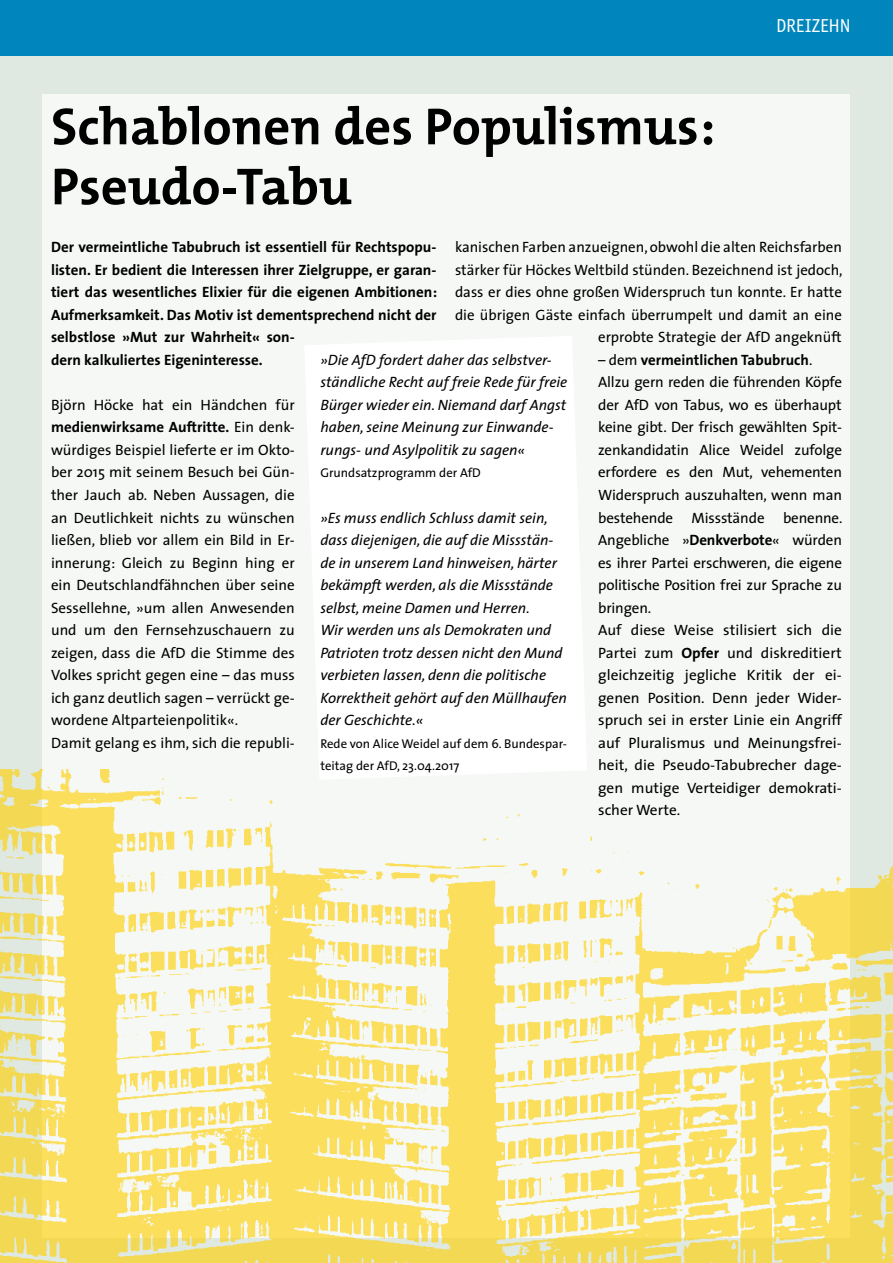
<style>
.page{position:relative;width:893px;height:1263px;background:#fff}
.page>*{position:absolute;margin:0;border:0;box-sizing:border-box;transform-origin:0 0}
.t1{font:700 52.5px/60px "The Mix";color:#000}
.t2{font:18.75px "Officina Sans ITC Pro";letter-spacing:-.005em;color:#fff}
.t3{font:15px/22.5px "The Sans";color:#000}
.t4{font:italic 15px/22.5px "The Sans";color:#000}
.t5{font:700 15px/22.5px "The Sans";color:#000}
.t6{font:12.75px/22.5px "The Sans";color:#000}
.s1{font-weight:700}
</style>
<div class="page">
<div style="left:0;top:20px;width:893px;height:1243px;background:#dfe9e1"></div>
<div style="left:43px;top:94px;width:807px;height:1143px;background:#f5f8f5"></div>
<div style="left:0;top:0;width:893px;height:55px;background:#0086bc"></div>
<img style="left:0;top:770px;width:893px;height:493px">
<p class="t2" style="left:776px;top:15px;width:76px">DREIZEHN</p>
<h1 class="t1" style="left:51px;top:95px;width:666px">Schablonen des Populismus:<br>Pseudo-Tabu</h1>
<p class="t5" style="left:51px;top:236px;width:388px">Der vermeintliche Tabubruch ist essentiell für Rechtspopu&shy;listen. Er bedient die Interessen ihrer Zielgruppe, er garan&shy;tiert das wesentliches Elixier für die eigenen Ambitionen:<br>Aufmerksamkeit. Das Motiv ist dementsprechend nicht der selbstlose »Mut zur Wahrheit« son-<br>dern kalkuliertes Eigeninteresse.</p>
<p class="t3" style="left:51px;top:393px;width:245px">Björn Höcke hat ein Händchen für <span class="s1">medienwirksame Auftritte.</span> Ein denk&shy;würdiges Beispiel lieferte er im Okto&shy;ber 2015 mit seinem Besuch bei Gün&shy;ther Jauch ab. Neben Aussagen, die an Deutlichkeit nichts zu wünschen ließen, blieb vor allem ein Bild in Er&shy;innerung: Gleich zu Beginn hing er ein Deutschlandfähnchen über seine Sessellehne, »um allen Anwesenden und um den Fernsehzuschauern zu zeigen, dass die AfD die Stimme des Volkes spricht gegen eine – das muss ich ganz deutlich sagen – verrückt ge&shy;wordene Altparteienpolitik«.<br>Damit gelang es ihm, sich die republi-</p>
<p class="t3" style="left:455px;top:236px;width:389px;text-align:right">kanischen Farben anzueignen, obwohl die alten Reichsfarben stärker für Höckes Weltbild stünden. Bezeichnend ist jedoch, dass er dies ohne großen Widerspruch tun konnte. Er hatte die übrigen Gäste einfach überrumpelt und damit an eine erprobte Strategie der AfD angeknüft</p>
<p class="t3" style="left:598px;top:348px;width:246px">– dem <span class="s1">vermeintlichen Tabubruch</span>.<br>Allzu gern reden die führenden Köpfe der AfD von Tabus, wo es überhaupt keine gibt. Der frisch gewählten Spit&shy;zenkandidatin Alice Weidel zufolge erfordere es den Mut, vehementen Widerspruch auszuhalten, wenn man bestehende Missstände benenne.<br>Angebliche »<span class="s1">Denkverbote</span>« würden es ihrer Partei erschweren, die eigene politische Position frei zur Sprache zu bringen.<br>Auf diese Weise stilisiert sich die Partei zum <span class="s1">Opfer</span> und diskreditiert gleichzeitig jegliche Kritik der ei&shy;genen Position. Denn jeder Wider&shy;spruch sei in erster Linie ein Angriff auf Pluralismus und Meinungsfrei&shy;heit, die Pseudo-Tabubrecher dage&shy;gen mutige Verteidiger demokrati&shy;scher Werte.</p>
<p class="t4" style="left:320px;top:348px;width:249px">»Die AfD fordert daher das selbstver&shy;ständliche Recht auf freie Rede für freie Bürger wieder ein. Niemand darf Angst haben, seine Meinung zur Einwande&shy;rungs- und Asylpolitik zu sagen«</p>
<p class="t6" style="left:320px;top:461px;width:162px">Grundsatzprogramm der AfD</p>
<p class="t4" style="left:320px;top:506px;width:248px">»Es muss endlich Schluss damit sein, dass diejenigen, die auf die Missstän&shy;de in unserem Land hinweisen, härter bekämpft werden, als die Missstände selbst, meine Damen und Herren.<br>Wir werden uns als Demokraten und Patrioten trotz dessen nicht den Mund verbieten lassen, denn die politische Korrektheit gehört auf den Müllhaufen der Geschichte.«</p>
<p class="t6" style="left:320px;top:731px;width:248px">Rede von Alice Weidel auf dem 6. Bundespar&shy;teitag der AfD, 23.04.2017</p>
</div>
